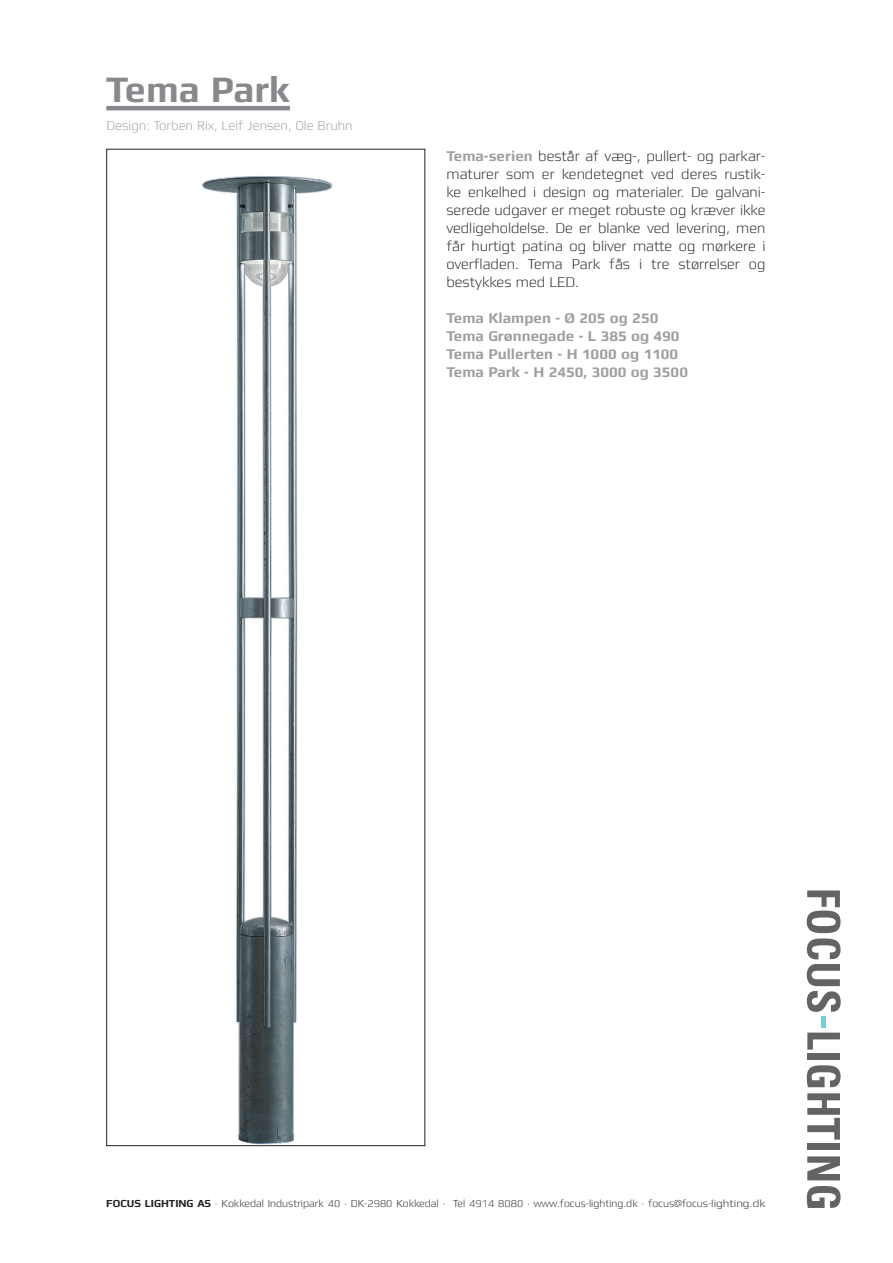
<style>
.page{position:relative;width:893px;height:1263px;background:#fff}
.page>*{position:absolute;margin:0;border:0;box-sizing:border-box;transform-origin:0 0}
.t1{font:700 37.5px "Mdd";color:#87898c}
.t2{font:300 15px/18px "Mdd";color:#231f20;text-align:justify}
.t3{font:700 15px/18px "Mdd";color:#9d9fa2}
.t4{font:300 13.5px "Mdd";color:#9d9fa2}
.t5{font:300 10.8px "Mdd";color:#231f20}
.s1{font-weight:700;color:#9d9fa2}
.s2{font-weight:700}
</style>
<div class="page">
<img style="left:202px;top:176px;width:131px;height:968px">
<svg style="left:807px;top:890px;width:34px;height:122px"></svg>
<svg style="left:807px;top:1032px;width:33px;height:18px"></svg>
<div style="left:807px;top:1053px;width:33px;height:7px;background:#636366"></div>
<svg style="left:807px;top:1065px;width:33px;height:22px"></svg>
<svg style="left:807px;top:1093px;width:33px;height:46px"></svg>
<div style="left:807px;top:1143px;width:33px;height:7px;background:#636366"></div>
<svg style="left:807px;top:1156px;width:33px;height:24px"></svg>
<svg style="left:807px;top:1186px;width:33px;height:22px"></svg>
<div style="left:821px;top:1016px;width:5px;height:11px;background:#74cdd9"></div>
<hr style="left:106px;top:106px;width:184px;height:4px;background:#87898c">
<h1 class="t1" style="left:106px;top:69px;width:185px">Tema Park</h1>
<p class="t4" style="left:106px;top:119px;width:248px">Design: Torben Rix, Leif Jensen, Ole Bruhn</p>
<p class="t2" style="left:446px;top:148px;width:320px"><span class="s1">Tema-serien</span> består af væg-, pullert- og parkar&shy;maturer som er kendetegnet ved deres rustik&shy;ke enkelhed i design og materialer. De galvani&shy;serede udgaver er meget robuste og kræver ikke vedligeholdelse. De er blanke ved levering, men får hurtigt patina og bliver matte og mørkere i overfladen. Tema Park fås i tre størrelser og bestykkes med LED.</p>
<p class="t3" style="left:446px;top:310px;width:243px">Tema Klampen - Ø 205 og 250<br>Tema Grønnegade - L 385 og 490<br>Tema Pullerten - H 1000 og 1100<br>Tema Park - H 2450, 3000 og 3500</p>
<p class="t5" style="left:106px;top:1198px;width:661px"><span class="s2">FOCUS LIGHTING AS</span> · Kokkedal Industripark 40 · DK-2980 Kokkedal · Tel 4914 8080 · www.focus-lighting.dk · focus@focus-lighting.dk</p>
</div>
